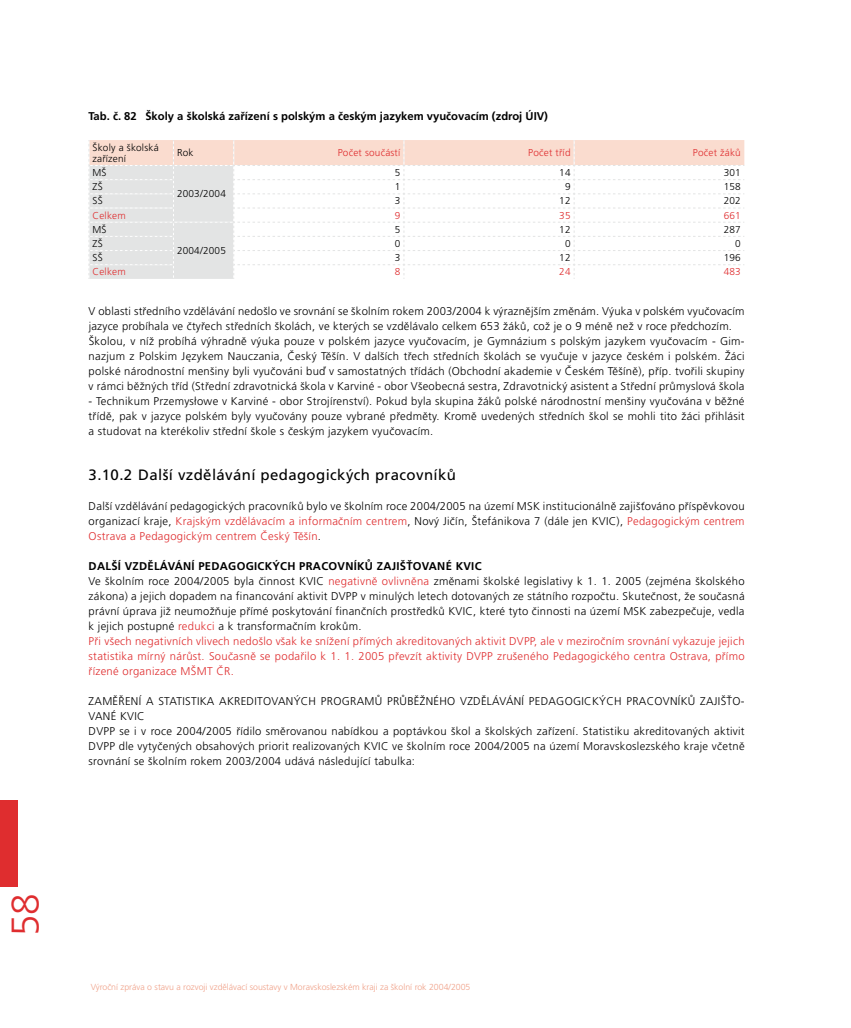
<style>
.page{position:relative;width:851px;height:1028px;background:#fff}
.page>*{position:absolute;margin:0;border:0;box-sizing:border-box;transform-origin:0 0}
.t1{font:300 38.75px "Frutiger CE";color:#df2d2f}
.t2{font:15px "Frutiger CE";letter-spacing:.025em;color:#000}
.t3{font:300 11.25px/15px "Frutiger CE";letter-spacing:.025em;color:#000}
.t4{font:700 11.25px "Frutiger CE";color:#000}
.t5{font:300 10px/11.2px "Frutiger CE";letter-spacing:.02em;color:#000}
.t6{font:300 10px "Frutiger CE";letter-spacing:.02em;color:#df2d2f}
.t7{font:300 8.75px "Frutiger CE";color:#f0a28a}
.s1{color:#df2d2f}
.s2{font-weight:700}
</style>
<div class="page">
<div style="left:0;top:800px;width:18px;height:86px;background:#df2d2f"></div>
<svg style="left:89px;top:140px;width:655px;height:139px"></svg>
<p class="t4" style="left:89px;top:109px;width:461px">Tab. č. 82 Školy a školská zařízení s polským a českým jazykem vyučovacím (zdroj ÚIV)</p>
<p class="t5" style="left:92px;top:142px;width:68px">Školy a školská zařízení</p>
<p class="t5" style="left:177px;top:148px;width:18px">Rok</p>
<p class="t6" style="left:338px;top:147px;width:64px">Počet součástí</p>
<p class="t6" style="left:528px;top:147px;width:44px">Počet tříd</p>
<p class="t6" style="left:692px;top:147px;width:49px">Počet žáků</p>
<p class="t5" style="left:92px;top:168px;width:14px">MŠ</p>
<p class="t5" style="left:177px;top:189px;width:50px">2003/2004</p>
<p class="t5" style="left:395px;top:168px;width:7px">5</p>
<p class="t5" style="left:559px;top:168px;width:13px">1 4</p>
<p class="t5" style="left:723px;top:168px;width:15px">301</p>
<p class="t5" style="left:92px;top:182px;width:6px">ZŠ</p>
<p class="t5" style="left:395px;top:182px;width:4px">1</p>
<p class="t5" style="left:565px;top:182px;width:7px">9</p>
<p class="t5" style="left:723px;top:182px;width:19px">1 58</p>
<p class="t5" style="left:92px;top:196px;width:6px">SŠ</p>
<p class="t5" style="left:395px;top:196px;width:7px">3</p>
<p class="t5" style="left:559px;top:196px;width:13px">1 2</p>
<p class="t5" style="left:723px;top:196px;width:19px">202</p>
<p class="t6" style="left:92px;top:209px;width:35px">Celkem</p>
<p class="t6" style="left:395px;top:209px;width:7px">9</p>
<p class="t6" style="left:559px;top:209px;width:13px">35</p>
<p class="t6" style="left:723px;top:209px;width:15px">661</p>
<p class="t5" style="left:92px;top:224px;width:14px">MŠ</p>
<p class="t5" style="left:177px;top:246px;width:50px">2004/2005</p>
<p class="t5" style="left:395px;top:224px;width:7px">5</p>
<p class="t5" style="left:559px;top:224px;width:13px">1 2</p>
<p class="t5" style="left:723px;top:224px;width:19px">287</p>
<p class="t5" style="left:92px;top:239px;width:6px">ZŠ</p>
<p class="t5" style="left:395px;top:239px;width:7px">0</p>
<p class="t5" style="left:565px;top:239px;width:7px">0</p>
<p class="t5" style="left:735px;top:239px;width:7px">0</p>
<p class="t5" style="left:92px;top:253px;width:6px">SŠ</p>
<p class="t5" style="left:395px;top:253px;width:7px">3</p>
<p class="t5" style="left:559px;top:253px;width:13px">1 2</p>
<p class="t5" style="left:723px;top:253px;width:19px">1 96</p>
<p class="t6" style="left:92px;top:266px;width:35px">Celkem</p>
<p class="t6" style="left:395px;top:266px;width:7px">8</p>
<p class="t6" style="left:559px;top:266px;width:13px">24</p>
<p class="t6" style="left:723px;top:266px;width:19px">483</p>
<p class="t3" style="left:89px;top:304px;width:657px">V oblasti středního vzdělávání nedošlo ve srovnání se školním rokem 2003/2004 k výraznějším změnám. Výuka v polském vyučovacím jazyce probíhala ve čtyřech středních školách, ve kterých se vzdělávalo celkem 653 žáků, což je o 9 méně než v roce předchozím.<br>Školou, v níž probíhá výhradně výuka pouze v polském jazyce vyučovacím, je Gymnázium s polským jazykem vyučovacím - Gim&shy;nazjum z Polskim Językem Nauczania, Český Těšín. V dalších třech středních školách se vyučuje v jazyce českém i polském. Žáci polské národnostní menšiny byli vyučováni buď v samostatných třídách (Obchodní akademie v Českém Těšíně), příp. tvořili skupiny v rámci běžných tříd (Střední zdravotnická škola v Karviné - obor Všeobecná sestra, Zdravotnický asistent a Střední průmyslová škola</p>
<p class="t3" style="left:89px;top:394px;width:657px;text-align:justify">- Technikum Przemysłowe v Karviné - obor Strojírenství). Pokud byla skupina žáků polské národnostní menšiny vyučována v běžné třídě, pak v jazyce polském byly vyučovány pouze vybrané předměty. Kromě uvedených středních škol se mohli tito žáci přihlásit a studovat na kterékoliv střední škole s českým jazykem vyučovacím.</p>
<h2 class="t2" style="left:89px;top:466px;width:369px">3.10.2 Další vzdělávání pedagogických pracovníků</h2>
<p class="t3" style="left:89px;top:499px;width:657px;text-align:justify">Další vzdělávání pedagogických pracovníků bylo ve školním roce 2004/2005 na území MSK institucionálně zajišťováno příspěvkovou organizací kraje, <span class="s1">Krajským vzdělávacím a informačním centrem</span>, Nový Jičín, Štefánikova 7 (dále jen KVIC), <span class="s1">Pedagogickým centrem Ostrava a Pedagogickým centrem Český Těšín</span>.</p>
<p class="t3" style="left:89px;top:559px;width:657px"><span class="s2">DALŠÍ VZDĚLÁVÁNÍ PEDAGOGICKÝCH PRACOVNÍKŮ ZAJIŠŤOVANÉ KVIC<br></span>Ve školním roce 2004/2005 byla činnost KVIC <span class="s1">negativně ovlivněna</span> změnami školské legislativy k 1 . 1 . 2005 (zejména školského zákona) a jejich dopadem na financování aktivit DVPP v minulých letech dotovaných ze státního rozpočtu. Skutečnost, že současná právní úprava již neumožňuje přímé poskytování finančních prostředků KVIC , které tyto činnosti na území MSK zabezpečuje, vedla k jejich postupné <span class="s1">redukci</span> a k transformačním krokům.<br><span class="s1">Při všech negativních vlivech nedošlo však ke snížení přímých akreditovaných aktivit DVPP, ale v meziročním srovnání vykazuje jejich statistika mírný nárůst. Současně se podařilo k 1 . 1 . 2005 převzít aktivity DVPP zrušeného Pedagogického centra Ostrava, přímo řízené organizace MŠMT ČR.</span></p>
<p class="t3" style="left:89px;top:694px;width:64px">ZAMĚŘENÍASTATISTI</p>
<p class="t3" style="left:200px;top:694px;width:41px">KA AKREDIT</p>
<p class="t3" style="left:263px;top:694px;width:138px">OVANÝC H PROGRAMŮ PRŮBĚŽ</p>
<p class="t3" style="left:425px;top:694px;width:49px">NÉHO VZDĚLÁ</p>
<p class="t3" style="left:499px;top:694px;width:44px">VÁNÍ PEDA</p>
<p class="t3" style="left:556px;top:694px;width:84px">GOGIC KÝC H PRAC</p>
<p class="t3" style="left:654px;top:694px;width:52px">OVNÍKŮ ZAJIŠ</p>
<p class="t3" style="left:726px;top:694px;width:20px">ŤO-</p>
<p class="t3" style="left:89px;top:709px;width:657px">VANÉ KVIC<br>DVPP se i v roce 2004/2005 řídilo směrovanou nabídkou a poptávkou škol a školských zařízení. Statistiku akreditovaných aktivit DVPP dle vytyčených obsahových priorit realizovaných KVIC ve školním roce 2004/2005 na území Moravskoslezského kraje včetně srovnání se školním rokem 2003/2004 udává následující tabulka:</p>
<h1 class="t1" style="left:3px;top:936px;width:44px;rotate:-90deg">58</h1>
<p class="t7" style="left:91px;top:981px;width:381px">Výroční zpráva o stavu a rozvoji vzdělávací soustavy v Moravskoslezském kraji za školní rok 2004/2005</p>
</div>
